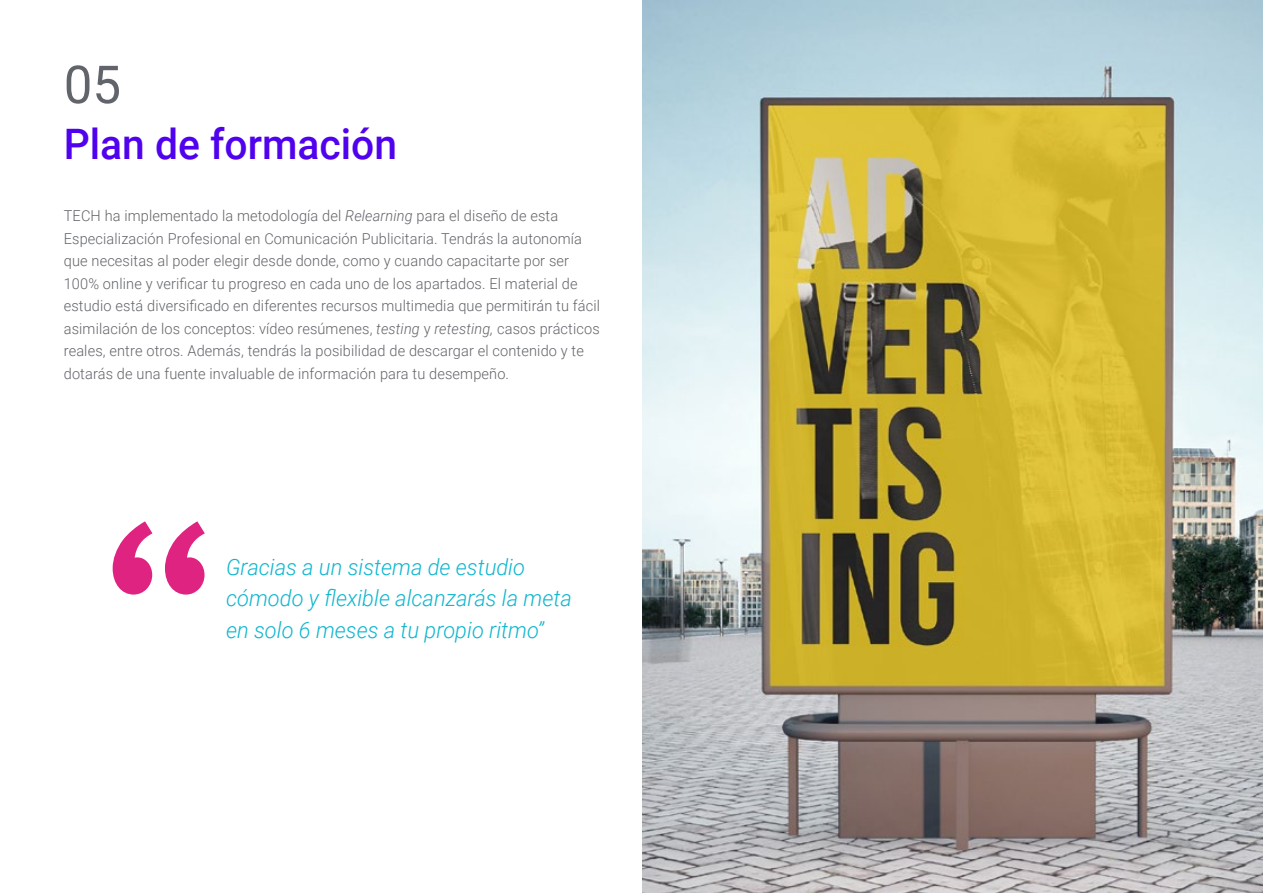
<style>
.page{position:relative;width:1263px;height:893px;background:#fff}
.page>*{position:absolute;margin:0;border:0;box-sizing:border-box;transform-origin:0 0}
.t1{font:52.5px "Roboto";color:#61646a}
.t2{font:500 42px "Roboto";color:#5002ee}
.t3{font:italic 300 22.5px/31.5px "Roboto";color:#0fb6cf}
.t4{font:300 15px/22.5px "Roboto";letter-spacing:.01em;color:#61646a}
.s1{font-style:italic}
</style>
<div class="page">
<svg style="left:113px;top:521px;width:92px;height:74px"></svg>
<img style="left:642px;top:0;width:621px;height:893px">
<h1 class="t1" style="left:64px;top:48px;width:59px">05</h1>
<h2 class="t2" style="left:64px;top:115px;width:335px">Plan de formación</h2>
<p class="t4" style="left:64px;top:204px;width:538px">TECH ha implementado la metodología del <span class="s1">Relearning</span> para el diseño de esta Especialización Profesional en Comunicación Publicitaria. Tendrás la autonomía que necesitas al poder elegir desde donde, como y cuando capacitarte por ser 100% online y verificar tu progreso en cada uno de los apartados. El material de estudio está diversificado en diferentes recursos multimedia que permitirán tu fácil asimilación de los conceptos: vídeo resúmenes, <span class="s1">testing</span> y <span class="s1">retesting,</span> casos prácticos reales, entre otros. Además, tendrás la posibilidad de descargar el contenido y te dotarás de una fuente invaluable de información para tu desempeño.</p>
<h3 class="t3" style="left:226px;top:550px;width:347px">Gracias a un sistema de estudio cómodo y flexible alcanzarás la meta en solo 6 meses a tu propio ritmo”</h3>
</div>
